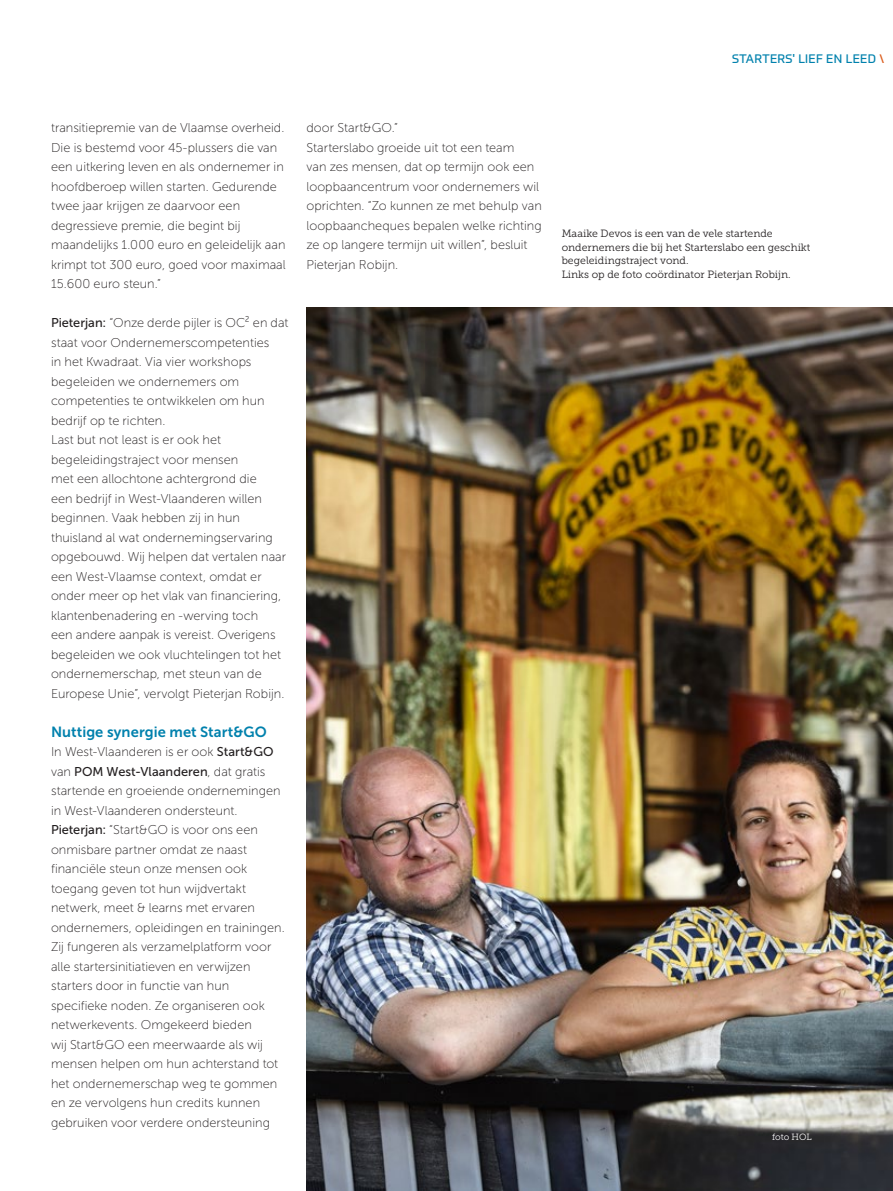
<style>
.page{position:relative;width:893px;height:1191px;background:#fff}
.page>*{position:absolute;margin:0;border:0;box-sizing:border-box;transform-origin:0 0}
._6__Titel_in_body{font:14.7px "Museo Sans 700";letter-spacing:.005em;color:#0081ad}
._5__Body{font:12.75px/19.5px "Museo Sans 100";letter-spacing:.005em;color:#231f20}
.aanduiding{font:12px "Prometo";letter-spacing:.02em;color:#0081ad}
._7__Foto_beschrijvin{font:10.5px/13.5px "Museo Slab 300";color:#231f20}
._7__Foto_beschrijvin-2{font:9px "Museo Slab 300";letter-spacing:-.005em;color:#fff}
.s1{color:#db5c1c}
.s2{font-family:"Museo Sans 500"}
</style>
<div class="page">
<img style="left:306px;top:308px;width:587px;height:883px">
<p class="aanduiding" style="left:732px;top:52px;width:154px">STARTERS' LIEF EN LEED <span class="s1">\</span></p>
<p class="_5__Body" style="left:51px;top:118px;width:236px">transitiepremie van de Vlaamse overheid.<br>Die is bestemd voor 45-plussers die van een uitkering leven en als ondernemer in hoofdberoep willen starten. Gedurende twee jaar krijgen ze daarvoor een degressieve premie, die begint bij maandelijks 1.000 euro en geleidelijk aan krimpt tot 300 euro, goed voor maximaal 15.600 euro steun.”</p>
<p class="_5__Body" style="left:51px;top:313px;width:239px"><span class="s2">Pieterjan:</span> “Onze derde pijler is OC² en dat staat voor Ondernemerscompetenties<br>in het Kwadraat. Via vier workshops begeleiden we ondernemers om competenties te ontwikkelen om hun bedrijf op te richten.</p>
<p class="_5__Body" style="left:51px;top:430px;width:237px">Last but not least is er ook het begeleidingstraject voor mensen<br>met een allochtone achtergrond die<br>een bedrijf in West-Vlaanderen willen beginnen. Vaak hebben zij in hun thuisland al wat ondernemingservaring opgebouwd. Wij helpen dat vertalen naar een West-Vlaamse context, omdat er onder meer op het vlak van financiering, klantenbenadering en -werving toch<br>een andere aanpak is vereist. Overigens begeleiden we ook vluchtelingen tot het ondernemerschap, met steun van de Europese Unie”, vervolgt Pieterjan Robijn.</p>
<p class="_6__Titel_in_body" style="left:51px;top:723px;width:217px">Nuttige synergie met Start&amp;GO</p>
<p class="_5__Body" style="left:51px;top:742px;width:231px">In West-Vlaanderen is er ook <span class="s2">Start&amp;GO </span>van <span class="s2">POM West-Vlaanderen</span>, dat gratis startende en groeiende ondernemingen in West-Vlaanderen ondersteunt.</p>
<p class="_5__Body" style="left:51px;top:820px;width:235px"><span class="s2">Pieterjan:</span> “Start&amp;GO is voor ons een onmisbare partner omdat ze naast financiële steun onze mensen ook toegang geven tot hun wijdvertakt netwerk, meet &amp; learns met ervaren ondernemers, opleidingen en trainingen.<br>Zij fungeren als verzamelplatform voor alle startersinitiatieven en verwijzen starters door in functie van hun specifieke noden. Ze organiseren ook netwerkevents. Omgekeerd bieden<br>wij Start&amp;GO een meerwaarde als wij mensen helpen om hun achterstand tot het ondernemerschap weg te gommen en ze vervolgens hun credits kunnen gebruiken voor verdere ondersteuning</p>
<p class="_5__Body" style="left:306px;top:118px;width:93px">door Start&amp;GO.”</p>
<p class="_5__Body" style="left:306px;top:138px;width:237px">Starterslabo groeide uit tot een team<br>van zes mensen, dat op termijn ook een loopbaancentrum voor ondernemers wil oprichten. “Zo kunnen ze met behulp van loopbaancheques bepalen welke richting ze op langere termijn uit willen”, besluit Pieterjan Robijn.</p>
<p class="_7__Foto_beschrijvin" style="left:562px;top:227px;width:250px">Maaike Devos is een van de vele startende ondernemers die bij het Starterslabo een geschikt begeleidingstraject vond.</p>
<p class="_7__Foto_beschrijvin" style="left:562px;top:268px;width:230px">Links op de foto coördinator Pieterjan Robijn.</p>
<p class="_7__Foto_beschrijvin-2" style="left:772px;top:1132px;width:41px">foto HOL</p>
</div>
